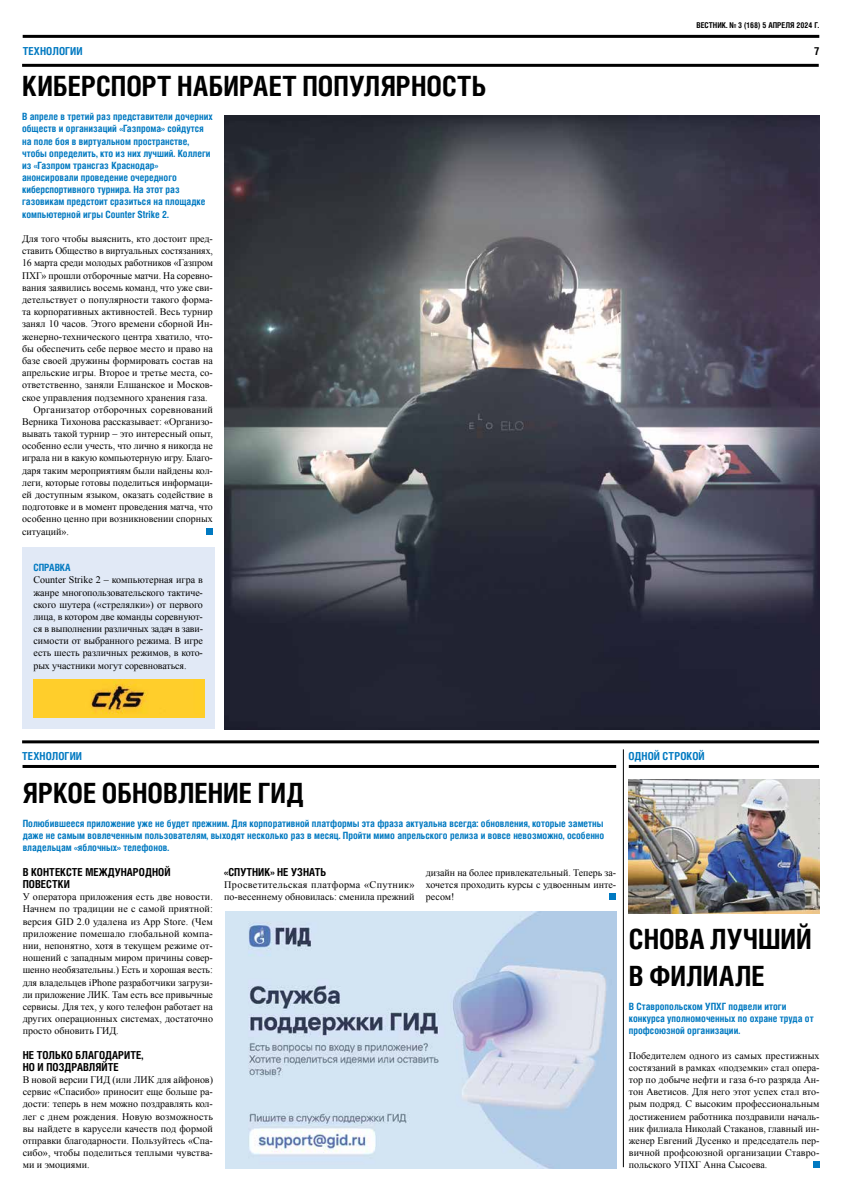
<style>
.page{position:relative;width:842px;height:1191px;background:#fff}
.page>*{position:absolute;margin:0;border:0;box-sizing:border-box;transform-origin:0 0}
.t1{font:700 27.9px/36.5px "Helios Cond";color:#000}
.t2{font:700 11px/12.2px "Helios Cond";letter-spacing:.005em;color:#000}
.t3{font:700 condensed 11px "Helios C Cn";letter-spacing:.005em;color:#0079c1}
.t4{font:700 condensed 11px "Helios C Cn";color:#000}
.t5{font:10px/12.2px "Times New Roman";color:#000;text-align:justify}
.t6{font:700 10px/12.2px "Helios Cond";color:#0079c1}
.t7{font:10px "Times New Roman";letter-spacing:.02em;color:#000}
.t8{font:700 condensed 8px "Helios";color:#000}
</style>
<div class="page">
<hr style="left:23px;top:35px;width:796px;height:3px;background:#000">
<hr style="left:22px;top:64px;width:797px;height:3px;background:#000">
<div style="left:206px;top:528px;width:7px;height:6px;background:#0079c1"></div>
<div style="left:609px;top:893px;width:7px;height:7px;background:#0079c1"></div>
<img style="left:225px;top:116px;width:594px;height:613px">
<div style="left:22px;top:547px;width:192px;height:182px;background:#e1e9f6"></div>
<hr style="left:22px;top:740px;width:797px;height:3px;background:#000">
<hr style="left:629px;top:765px;width:190px;height:3px;background:#000">
<hr style="left:23px;top:765px;width:593px;height:3px;background:#000">
<div style="left:813px;top:1161px;width:6px;height:7px;background:#0079c1"></div>
<img style="left:629px;top:779px;width:190px;height:134px">
<hr style="left:623px;top:749px;width:1px;height:418px;background:#000">
<img style="left:226px;top:911px;width:390px;height:257px">
<img style="left:33px;top:680px;width:172px;height:37px">
<p class="t8" style="left:697px;top:21px;width:124px">ВЕСТНИК. № 3 (168) 5 АПРЕЛЯ 2024 Г.</p>
<p class="t3" style="left:23px;top:44px;width:61px">ТЕХНОЛОГИИ</p>
<p class="t4" style="left:814px;top:44px;width:7px">7</p>
<h1 class="t1" style="left:22px;top:67px;width:466px">КИБЕРСПОРТ НАБИРАЕТ ПОПУЛЯРНОСТЬ</h1>
<p class="t6" style="left:22px;top:110px;width:192px">В апреле в третий раз представители дочерних обществ и организаций «Газпрома» сойдутся на поле боя в виртуальном пространстве, чтобы определить, кто из них лучший. Коллеги из «Газпром трансгаз Краснодар» анонсировали проведение очередного киберспортивного турнира. На этот раз газовикам предстоит сразиться на площадке компьютерной игры Counter Strike 2.</p>
<p class="t5" style="left:22px;top:232px;width:192px">Для того чтобы выяснить, кто достоит пред-</p>
<p class="t5" style="left:22px;top:245px;width:192px">ставить Общество в виртуальных состязаниях,</p>
<p class="t5" style="left:22px;top:257px;width:192px">16 марта среди молодых работников «Газпром</p>
<p class="t5" style="left:22px;top:269px;width:192px">ПХГ» прошли отборочные матчи. На соревно-</p>
<p class="t5" style="left:22px;top:281px;width:192px">вания заявились восемь команд, что уже сви-</p>
<p class="t5" style="left:22px;top:293px;width:192px">детельствует о популярности такого форма-</p>
<p class="t5" style="left:22px;top:305px;width:192px">та корпоративных активностей. Весь турнир</p>
<p class="t5" style="left:22px;top:318px;width:192px">занял 10 часов. Этого времени сборной Ин-</p>
<p class="t5" style="left:22px;top:330px;width:192px">женерно-технического центра хватило, что-</p>
<p class="t5" style="left:22px;top:342px;width:192px">бы обеспечить себе первое место и право на</p>
<p class="t5" style="left:22px;top:354px;width:192px">базе своей дружины формировать состав на</p>
<p class="t5" style="left:22px;top:366px;width:192px">апрельские игры. Второе и третье места, со-</p>
<p class="t5" style="left:22px;top:379px;width:192px">ответственно, заняли Елшанское и Москов-</p>
<p class="t5" style="left:22px;top:391px;width:187px">ское управления подземного хранения газа.</p>
<p class="t7" style="left:33px;top:402px;width:181px">Организатор отборочных соревнований</p>
<p class="t5" style="left:22px;top:415px;width:192px">Верника Тихонова рассказывает: «Организо-</p>
<p class="t5" style="left:22px;top:427px;width:192px">вывать такой турнир – это интересный опыт,</p>
<p class="t5" style="left:22px;top:439px;width:192px">особенно если учесть, что лично я никогда не</p>
<p class="t5" style="left:22px;top:452px;width:192px">играла ни в какую компьютерную игру. Благо-</p>
<p class="t5" style="left:22px;top:464px;width:192px">даря таким мероприятиям были найдены кол-</p>
<p class="t5" style="left:22px;top:476px;width:192px">леги, которые готовы поделиться информаци-</p>
<p class="t5" style="left:22px;top:488px;width:192px">ей доступным языком, оказать содействие в</p>
<p class="t5" style="left:22px;top:500px;width:192px">подготовке и в момент проведения матча, что</p>
<p class="t5" style="left:22px;top:513px;width:192px">особенно ценно при возникновении спорных</p>
<p class="t5" style="left:22px;top:525px;width:48px">ситуаций».</p>
<p class="t6" style="left:33px;top:561px;width:39px">СПРАВКА</p>
<p class="t5" style="left:33px;top:573px;width:171px">Counter Strike 2 – компьютерная игра в жанре многопользовательского тактиче&shy;ского шутера («стрелялки») от первого лица, в котором две команды соревнуют&shy;ся в выполнении различных задач в зави&shy;симости от выбранного режима. В игре есть шесть различных режимов, в кото&shy;рых участники могут соревноваться.</p>
<p class="t3" style="left:22px;top:749px;width:61px">ТЕХНОЛОГИИ</p>
<p class="t3" style="left:628px;top:749px;width:78px">ОДНОЙ СТРОКОЙ</p>
<h1 class="t1" style="left:23px;top:774px;width:282px">ЯРКОЕ ОБНОВЛЕНИЕ ГИД</h1>
<p class="t6" style="left:23px;top:817px;width:583px;text-align:justify">Полюбившееся приложение уже не будет прежним. Для корпоративной платформы эта фраза актуальна всегда: обновления, которые заметны даже не самым вовлеченным пользователям, выходят несколько раз в месяц. Пройти мимо апрельского релиза и вовсе невозможно, особенно владельцам «яблочных» телефонов.</p>
<p class="t2" style="left:23px;top:865px;width:149px">В КОНТЕКСТЕ МЕЖДУНАРОДНОЙ<br>ПОВЕСТКИ</p>
<p class="t5" style="left:23px;top:890px;width:192px">У оператора приложения есть две новости.<br>Начнем по традиции не с самой приятной: версия GID 2.0 удалена из App Store. (Чем приложение помешало глобальной компа&shy;нии, непонятно, хотя в текущем режиме от&shy;ношений с западным миром причины совер&shy;шенно необязательны.) Есть и хорошая весть: для владельцев iPhone разработчики загрузи&shy;ли приложение ЛИК. Там есть все привычные сервисы. Для тех, у кого телефон работает на других операционных системах, достаточно просто обновить ГИД.</p>
<p class="t2" style="left:23px;top:1048px;width:122px">НЕ ТОЛЬКО БЛАГОДАРИТЕ,<br>НО И ПОЗДРАВЛЯЙТЕ</p>
<p class="t5" style="left:23px;top:1073px;width:192px">В новой версии ГИД (или ЛИК для айфонов) сервис «Спасибо» приносит еще больше ра&shy;дости: теперь в нем можно поздравлять кол&shy;лег с днем рождения. Новую возможность вы найдете в карусели качеств под формой отправки благодарности. Пользуйтесь «Спа&shy;сибо», чтобы поделиться теплыми чувства&shy;ми и эмоциями.</p>
<p class="t2" style="left:224px;top:865px;width:103px">«СПУТНИК» НЕ УЗНАТЬ</p>
<p class="t5" style="left:224px;top:878px;width:192px">Просветительская платформа «Спутник» по-весеннему обновилась: сменила прежний</p>
<p class="t5" style="left:426px;top:866px;width:192px">дизайн на более привлекательный. Теперь за&shy;хочется проходить курсы с удвоенным инте&shy;ресом!</p>
<h1 class="t1" style="left:629px;top:920px;width:184px">СНОВА ЛУЧШИЙ<br>В ФИЛИАЛЕ</h1>
<p class="t6" style="left:629px;top:1000px;width:186px">В Ставропольском УПХГ подвели итоги конкурса уполномоченных по охране труда от профсоюзной организации.</p>
<p class="t5" style="left:629px;top:1049px;width:192px">Победителем одного из самых престижных состязаний в рамках «подземки» стал опера&shy;тор по добыче нефти и газа 6-го разряда Ан&shy;тон Аветисов. Для него этот успех стал вто&shy;рым подряд. С высоким профессиональным достижением работника поздравили началь&shy;ник филиала Николай Стаканов, главный ин&shy;женер Евгений Дусенко и председатель пер&shy;вичной профсоюзной организации Ставро&shy;польского УПХГ Анна Сысоева.</p>
</div>
